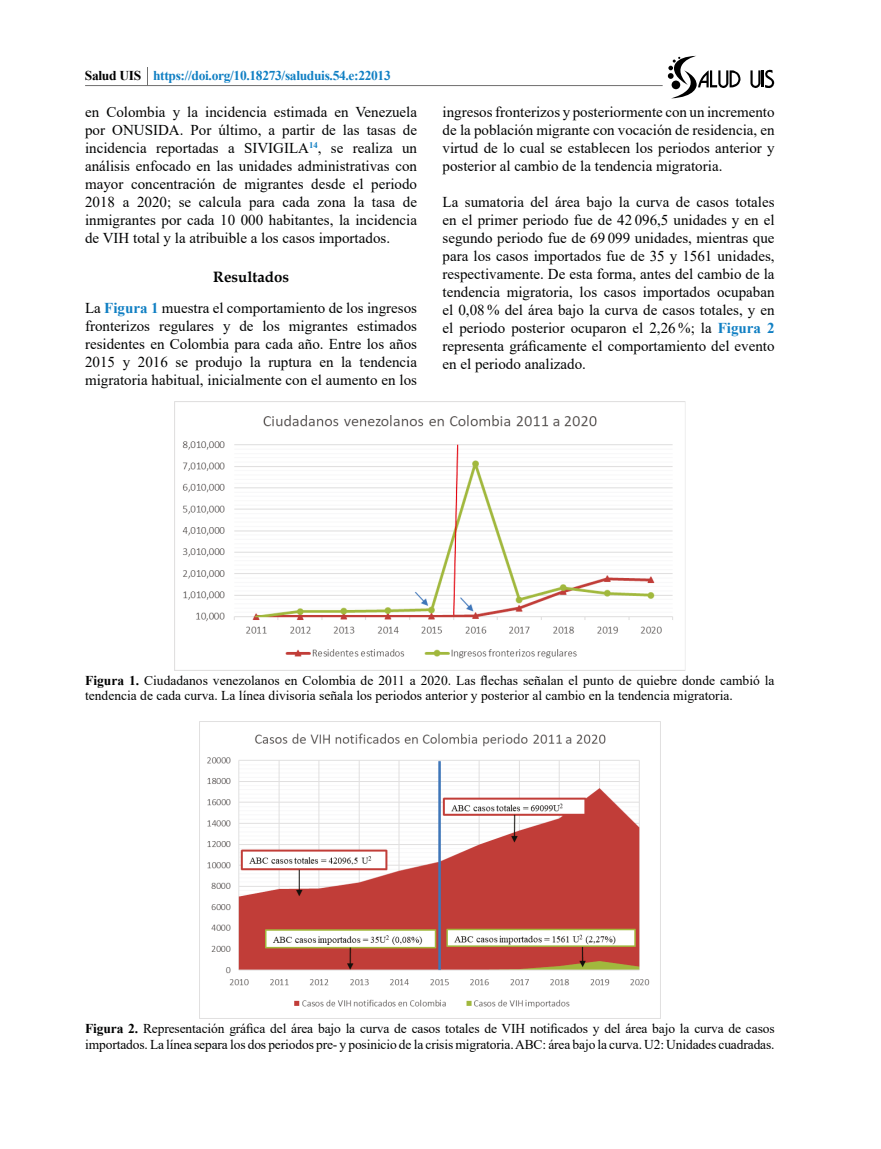
<style>
.page{position:relative;width:881px;height:1149px;background:#fff}
.page>*{position:absolute;margin:0;border:0;box-sizing:border-box;transform-origin:0 0}
.t1{font:15px/18px "Times New Roman";color:#010202;text-align:justify}
.t2{font:700 15px "Book Antiqua";color:#010202}
.t3{font:13.5px/15px "Times New Roman";letter-spacing:-.01em;color:#010202}
.t4{font:700 13.5px "Times New Roman";letter-spacing:-.025em;color:#107fc3}
.s1{color:#000}
.s2{font-weight:700;color:#107fc3}
.s3{font-weight:700;color:#000}
.s4{font-weight:700}
</style>
<div class="page">
<hr style="left:85px;top:85px;width:577px;height:1px;background:#706f6f">
<svg style="left:750px;top:69px;width:24px;height:19px"></svg>
<svg style="left:667px;top:56px;width:73px;height:42px"></svg>
<svg style="left:147px;top:67px;width:1px;height:18px"></svg>
<img style="left:174px;top:401px;width:511px;height:269px">
<img style="left:199px;top:721px;width:461px;height:297px">
<p class="t4" style="left:85px;top:65px;width:307px"><span class="s1">Salud UIS</span> https://doi.org/10.18273/saluduis.54.e:22013</p>
<p class="t1" style="left:85px;top:102px;width:333px">en Colombia y la incidencia estimada en Venezuela por ONUSIDA. Por último, a partir de las tasas de incidencia reportadas a SIVIGILA<sup>14</sup>, se realiza un análisis enfocado en las unidades administrativas con mayor concentración de migrantes desde el periodo 2018 a 2020; se calcula para cada zona la tasa de inmigrantes por cada 10 000 habitantes, la incidencia de VIH total y la atribuible a los casos importados.</p>
<p class="t2" style="left:213px;top:267px;width:77px">Resultados</p>
<p class="t1" style="left:85px;top:298px;width:333px">La <span class="s2">Figura 1</span> muestra el comportamiento de los ingresos fronterizos regulares y de los migrantes estimados residentes en Colombia para cada año. Entre los años 2015 y 2016 se produjo la ruptura en la tendencia migratoria habitual, inicialmente con el aumento en los</p>
<p class="t1" style="left:442px;top:102px;width:333px">ingresos fronterizos y posteriormente con un incremento de la población migrante con vocación de residencia, en virtud de lo cual se establecen los periodos anterior y posterior al cambio de la tendencia migratoria.</p>
<p class="t1" style="left:442px;top:192px;width:333px">La sumatoria del área bajo la curva de casos totales en el primer periodo fue de 42 096,5 unidades y en el segundo periodo fue de 69 099 unidades, mientras que para los casos importados fue de 35 y 1561 unidades, respectivamente. De esta forma, antes del cambio de la tendencia migratoria, los casos importados ocupaban el 0,08 % del área bajo la curva de casos totales, y en el periodo posterior ocuparon el 2,26 %; la <span class="s2">Figura 2 </span>representa gráficamente el comportamiento del evento en el periodo analizado.</p>
<p class="t3" style="left:85px;top:672px;width:690px"><span class="s3">Figura 1.</span> Ciudadanos venezolanos en Colombia de 2011 a 2020. Las flechas señalan el punto de quiebre donde cambió la tendencia de cada curva. La línea divisoria señala los periodos anterior y posterior al cambio en la tendencia migratoria.</p>
<p class="t3" style="left:85px;top:1020px;width:690px"><span class="s4">Figura 2.</span> Representación gráfica del área bajo la curva de casos totales de VIH notificados y del área bajo la curva de casos importados. La línea separa los dos periodos pre- y posinicio de la crisis migratoria. ABC: área bajo la curva. U2: Unidades cuadradas.</p>
</div>
